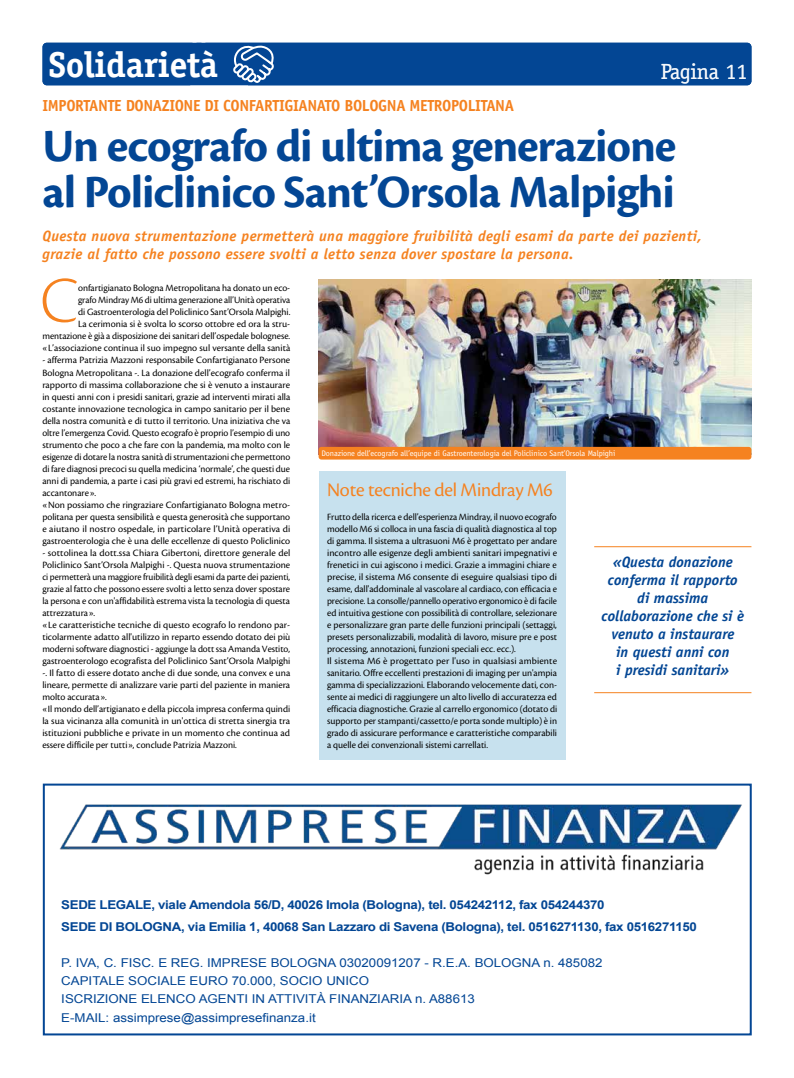
<style>
.page{position:relative;width:794px;height:1078px;background:#fff}
.page>*{position:absolute;margin:0;border:0;box-sizing:border-box;transform-origin:0 0}
.t1{font:67.3px "Cronos Pro Lt Disp";color:#f58220}
.t2{font:700 48px/46.7px "Cronos Pro";letter-spacing:-.02em;color:#034694}
.t3{font:700 36px "Officina Serif Std";letter-spacing:-.01em;color:#fff}
.t4{font:22px "Officina Serif Std";letter-spacing:-.005em;color:#fff}
.t5{font:20px "Cronos Pro Subh";letter-spacing:-.01em;color:#f58220}
.t6{font:700 16px "Officina Sans Std";letter-spacing:-.025em;color:#f58220}
.t7{font:italic 700 15px/18px "Officina Sans Std";letter-spacing:.02em;color:#f58220}
.t8{font:italic 700 15px/18px "Officina Sans Std";color:#034694;text-align:center}
.t9{font:12.2px/18.4px "Arial";color:#034694;scale:1.09 1}
.t10{font:700 12.2px/21.4px "Arial";letter-spacing:-.025em;color:#034694;scale:1.09 1}
.t11{font:10px/12px "Cronos Pro Subh";color:#000}
.t12{font:8px "Officina Sans Std";letter-spacing:-.01em;color:#fff}
</style>
<div class="page">
<img style="left:318px;top:279px;width:433px;height:169px">
<hr style="left:594px;top:546px;width:157px;height:1px;background:#f58220">
<hr style="left:594px;top:692px;width:157px;height:1px;background:#f58220">
<div style="left:318px;top:447px;width:433px;height:12px;background:#f58220;border-radius:3px"></div>
<div style="left:43px;top:43px;width:708px;height:42px;background:#034694;border-radius:4px"></div>
<svg style="left:233px;top:45px;width:41px;height:38px"></svg>
<div style="left:43px;top:783px;width:708px;height:252px;background:#fff;border:2px solid #034694"></div>
<img style="left:59px;top:795px;width:690px;height:98px">
<div style="left:318px;top:471px;width:247px;height:288px;background:#c7e1ee"></div>
<h3 class="t3" style="left:48px;top:42px;width:171px">Solidarietà</h3>
<h3 class="t3" style="left:48px;top:42px;width:128px">Imprese</h3>
<h3 class="t6" style="left:43px;top:95px;width:473px">IMPORTANTE DONAZIONE DI CONFARTIGIANATO BOLOGNA METROPOLITANA</h3>
<h3 class="t4" style="left:660px;top:59px;width:89px">Pagina 11</h3>
<h2 class="t2" style="left:43px;top:123px;width:635px">Un ecografo di ultima generazione al Policlinico Sant’Orsola Malpighi</h2>
<h3 class="t7" style="left:43px;top:227px;width:661px">Questa nuova strumentazione permetterà una maggiore fruibilità degli esami da parte dei pazienti, grazie al fatto che possono essere svolti a letto senza dover spostare la persona.</h3>
<h1 class="t1" style="left:40px;top:262px;width:39px">C</h1>
<p class="t11" style="left:42px;top:282px;width:249px;text-align:right">onfartigianato Bologna Metropolitana ha donato un eco-<br>grafo Mindray M6 di ultima generazione all’Unità operativa<br>di Gastroenterologia del Policlinico Sant’Orsola Malpighi.<br>La cerimonia si è svolta lo scorso ottobre ed ora la stru&shy;mentazione è già a disposizione dei sanitari dell’ospedale bolognese. «L’associazione continua il suo impegno sul versante della sanità</p>
<p class="t11" style="left:42px;top:354px;width:250px">- afferma Patrizia Mazzoni responsabile Confartigianato Persone Bologna Metropolitana -. La donazione dell’ecografo conferma il rapporto di massima collaborazione che si è venuto a instaurare in questi anni con i presidi sanitari, grazie ad interventi mirati alla costante innovazione tecnologica in campo sanitario per il bene della nostra comunità e di tutto il territorio. Una iniziativa che va oltre l’emergenza Covid. Questo ecografo è proprio l’esempio di uno strumento che poco a che fare con la pandemia, ma molto con le esigenze di dotare la nostra sanità di strumentazioni che permettono di fare diagnosi precoci su quella medicina ‘normale’, che questi due anni di pandemia, a parte i casi più gravi ed estremi, ha rischiato di accantonare».<br>«Non possiamo che ringraziare Confartigianato Bologna metro&shy;politana per questa sensibilità e questa generosità che supportano e aiutano il nostro ospedale, in particolare l’Unità operativa di gastroenterologia che è una delle eccellenze di questo Policlinico</p>
<p class="t11" style="left:42px;top:546px;width:249px">- sottolinea la dott.ssa Chiara Gibertoni, direttore generale del Policlinico Sant’Orsola Malpighi -. Questa nuova strumentazione ci permetterà una maggiore fruibilità degli esami da parte dei pazienti, grazie al fatto che possono essere svolti a letto senza dover spostare la persona e con un'affidabilità estrema vista la tecnologia di questa attrezzatura».<br>«Le caratteristiche tecniche di questo ecografo lo rendono par&shy;ticolarmente adatto all'utilizzo in reparto essendo dotato dei più moderni software diagnostici - aggiunge la dott ssa Amanda Vestito, gastroenterologo ecografista del Policlinico Sant’Orsola Malpighi -. Il fatto di essere dotato anche di due sonde, una convex e una lineare, permette di analizzare varie parti del paziente in maniera molto accurata».<br>«Il mondo dell’artigianato e della piccola impresa conferma quindi la sua vicinanza alla comunità in un'ottica di stretta sinergia tra istituzioni pubbliche e private in un momento che continua ad essere difficile per tutti», conclude Patrizia Mazzoni.</p>
<h3 class="t8" style="left:601px;top:553px;width:144px">«Questa donazione conferma il rapporto di massima collaborazione che si è venuto a instaurare<br>in questi anni con<br>i presidi sanitari»</h3>
<p class="t12" style="left:321px;top:448px;width:295px">Donazione dell’ecografo all’equipe di Gastroenterologia del Policlinico Sant’Orsola Malpighi</p>
<h3 class="t5" style="left:327px;top:478px;width:227px">Note tecniche del Mindray M6</h3>
<p class="t11" style="left:327px;top:510px;width:232px">Frutto della ricerca e dell’esperienza Mindray, il nuovo ecografo modello M6 si colloca in una fascia di qualità diagnostica al top di gamma. Il sistema a ultrasuoni M6 è progettato per andare incontro alle esigenze degli ambienti sanitari impegnativi e frenetici in cui agiscono i medici. Grazie a immagini chiare e precise, il sistema M6 consente di eseguire qualsiasi tipo di esame, dall'addominale al vascolare al cardiaco, con efficacia e precisione. La consolle/pannello operativo ergonomico è di facile ed intuitiva gestione con possibilità di controllare, selezionare e personalizzare gran parte delle funzioni principali (settaggi, presets personalizzabili, modalità di lavoro, misure pre e post processing, annotazioni, funzioni speciali ecc. ecc.).<br>Il sistema M6 è progettato per l'uso in qualsiasi ambiente sanitario. Offre eccellenti prestazioni di imaging per un'ampia gamma di specializzazioni. Elaborando velocemente dati, con&shy;sente ai medici di raggiungere un alto livello di accuratezza ed efficacia diagnostiche. Grazie al carrello ergonomico (dotato di supporto per stampanti/cassetto/e porta sonde multiplo) è in grado di assicurare performance e caratteristiche comparabili a quelle dei convenzionali sistemi carrellati.</p>
<p class="t10" style="left:61px;top:894px;width:584px">SEDE LEGALE, viale Amendola 56/D, 40026 Imola (Bologna), tel. 054242112, fax 054244370<br>SEDE DI BOLOGNA, via Emilia 1, 40068 San Lazzaro di Savena (Bologna), tel. 0516271130, fax 0516271150</p>
<p class="t9" style="left:61px;top:953px;width:498px">P. IVA, C. FISC. E REG. IMPRESE BOLOGNA 03020091207 - R.E.A. BOLOGNA n. 485082<br>CAPITALE SOCIALE EURO 70.000, SOCIO UNICO<br>ISCRIZIONE ELENCO AGENTI IN ATTIVITÀ FINANZIARIA n. A88613<br>E-MAIL: assimprese@assimpresefinanza.it</p>
</div>
